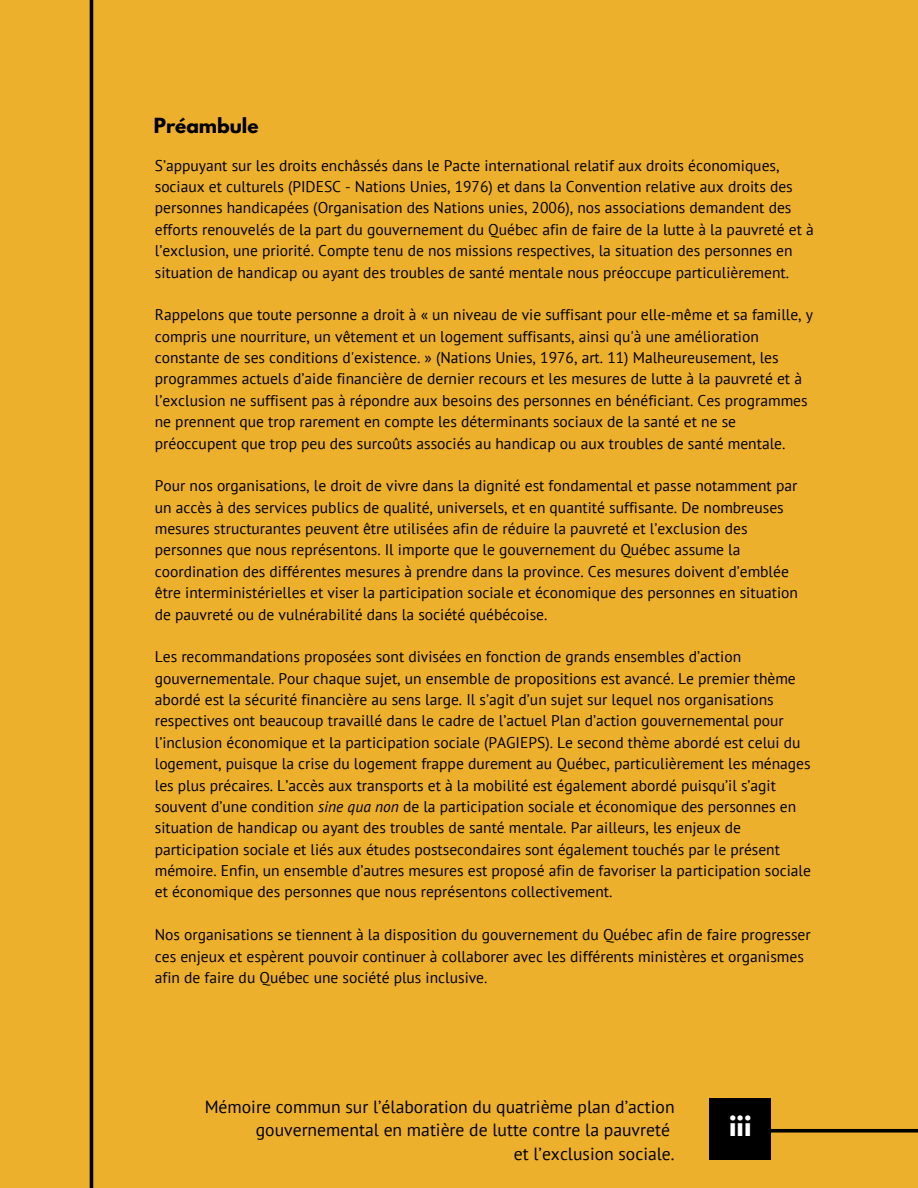
<style>
.page{position:relative;width:918px;height:1188px;background:#edb02c}
.page>*{position:absolute;margin:0;border:0;box-sizing:border-box;transform-origin:0 0}
.t1{font:700 24.9px "League Spartan";color:#fff}
.t2{font:700 18.45px "League Spartan";color:#000}
.t3{font:17.55px/23.7px "PT Sans";color:#000;text-align:right}
.t4{font:15.45px/21.3px "PT Sans";color:#000}
.s1{font-style:italic}
</style>
<div class="page">
<svg style="left:89px;top:0;width:5px;height:1188px;background:#43320c"></svg>
<svg style="left:771px;top:1128px;width:147px;height:5px"></svg>
<div style="left:709px;top:1098px;width:62px;height:62px;background:#000"></div>
<p class="t2" style="left:154px;top:116px;width:106px">Préambule</p>
<p class="t4" style="left:155px;top:154px;width:661px">S’appuyant sur les droits enchâssés dans le Pacte international relatif aux droits économiques, sociaux et culturels (PIDESC - Nations Unies, 1976) et dans la Convention relative aux droits des personnes handicapées (Organisation des Nations unies, 2006), nos associations demandent des efforts renouvelés de la part du gouvernement du Québec afin de faire de la lutte à la pauvreté et à l’exclusion, une priorité. Compte tenu de nos missions respectives, la situation des personnes en situation de handicap ou ayant des troubles de santé mentale nous préoccupe particulièrement.</p>
<p class="t4" style="left:155px;top:304px;width:660px">Rappelons que toute personne a droit à « un niveau de vie suffisant pour elle-même et sa famille, y compris une nourriture, un vêtement et un logement suffisants, ainsi qu'à une amélioration constante de ses conditions d'existence. » (Nations Unies, 1976, art. 11) Malheureusement, les programmes actuels d’aide financière de dernier recours et les mesures de lutte à la pauvreté et à l’exclusion ne suffisent pas à répondre aux besoins des personnes en bénéficiant. Ces programmes ne prennent que trop rarement en compte les déterminants sociaux de la santé et ne se préoccupent que trop peu des surcoûts associés au handicap ou aux troubles de santé mentale.</p>
<p class="t4" style="left:155px;top:475px;width:645px">Pour nos organisations, le droit de vivre dans la dignité est fondamental et passe notamment par un accès à des services publics de qualité, universels, et en quantité suffisante. De nombreuses mesures structurantes peuvent être utilisées afin de réduire la pauvreté et l’exclusion des personnes que nous représentons. Il importe que le gouvernement du Québec assume la coordination des différentes mesures à prendre dans la province. Ces mesures doivent d’emblée être interministérielles et viser la participation sociale et économique des personnes en situation de pauvreté ou de vulnérabilité dans la société québécoise.</p>
<p class="t4" style="left:155px;top:646px;width:658px">Les recommandations proposées sont divisées en fonction de grands ensembles d’action gouvernementale. Pour chaque sujet, un ensemble de propositions est avancé. Le premier thème abordé est la sécurité financière au sens large. Il s’agit d’un sujet sur lequel nos organisations respectives ont beaucoup travaillé dans le cadre de l’actuel Plan d’action gouvernemental pour l’inclusion économique et la participation sociale (PAGIEPS). Le second thème abordé est celui du logement, puisque la crise du logement frappe durement au Québec, particulièrement les ménages les plus précaires. L’accès aux transports et à la mobilité est également abordé puisqu’il s’agit souvent d’une condition <span class="s1">sine qua non</span> de la participation sociale et économique des personnes en situation de handicap ou ayant des troubles de santé mentale. Par ailleurs, les enjeux de participation sociale et liés aux études postsecondaires sont également touchés par le présent mémoire. Enfin, un ensemble d’autres mesures est proposé afin de favoriser la participation sociale et économique des personnes que nous représentons collectivement.</p>
<p class="t4" style="left:155px;top:924px;width:657px">Nos organisations se tiennent à la disposition du gouvernement du Québec afin de faire progresser ces enjeux et espèrent pouvoir continuer à collaborer avec les différents ministères et organismes afin de faire du Québec une société plus inclusive.</p>
<p class="t3" style="left:205px;top:1094px;width:471px">Mémoire commun sur l’élaboration du quatrième plan d’action gouvernemental en matière de lutte contre la pauvreté</p>
<p class="t3" style="left:514px;top:1142px;width:162px">et l’exclusion sociale.</p>
<p class="t1" style="left:729px;top:1114px;width:24px">iii</p>
</div>
